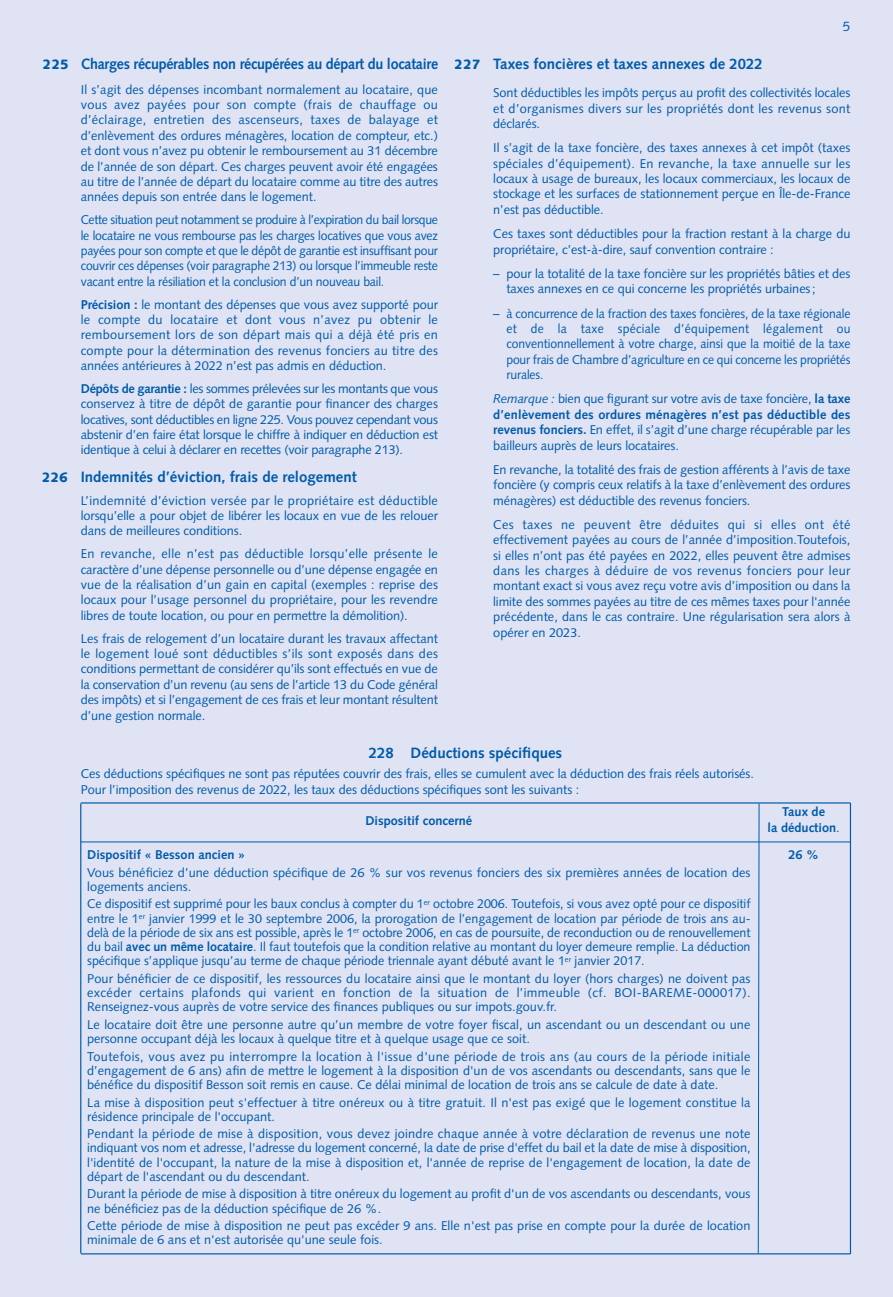
<style>
.page{position:relative;width:893px;height:1297px;background:#dfe3f3}
.page>*{position:absolute;margin:0;border:0;box-sizing:border-box;transform-origin:0 0}
.t1{font:700 15px "Syntax";color:#005baa}
.t2{font:700 15px "Syntax";color:#005baa;scale:.95 1}
.t3{font:13.5px "Syntax";color:#005baa}
.t4{font:12.75px/15.5px "Syntax";letter-spacing:-.005em;color:#005baa;text-align:justify}
.t5{font:12.75px/15.5px "Syntax";letter-spacing:-.005em;color:#005baa;text-align:justify;scale:.96 1}
.t6{font:700 12.75px/15.8px "Syntax";color:#005baa;text-align:center}
.s1{font-weight:900;font-size:13.5px}
.s2{font-style:italic}
.s3{font-weight:700}
.s4{font-weight:400}
</style>
<div class="page">
<hr style="left:81px;top:802px;width:769px;height:1px;background:#005baa">
<hr style="left:81px;top:841px;width:769px;height:1px;background:#005baa">
<hr style="left:80px;top:803px;width:1px;height:450px;background:#005baa">
<svg style="left:757px;top:803px;width:3px;height:450px"></svg>
<hr style="left:850px;top:803px;width:1px;height:451px;background:#005baa">
<hr style="left:81px;top:1253px;width:769px;height:1px;background:#005baa">
<p class="t3" style="left:843px;top:21px;width:9px">5</p>
<p class="t1" style="left:454px;top:57px;width:310px"><span class="s1">227</span> Taxes foncières et taxes annexes de 2022</p>
<p class="t4" style="left:493px;top:86px;width:359px">Sont déductibles les impôts perçus au profit des collectivités locales et d’organismes divers sur les propriétés dont les revenus sont déclarés.</p>
<p class="t4" style="left:493px;top:141px;width:359px">Il s’agit de la taxe foncière, des taxes annexes à cet impôt (taxes spéciales d’équipement). En revanche, la taxe annuelle sur les locaux à usage de bureaux, les locaux commerciaux, les locaux de stockage et les surfaces de stationnement perçue en Île-de-France n’est pas déductible.</p>
<p class="t4" style="left:493px;top:227px;width:359px">Ces taxes sont déductibles pour la fraction restant à la charge du propriétaire, c’est-à-dire, sauf convention contraire :</p>
<p class="t4" style="left:506px;top:267px;width:345px;text-indent:-13px">– pour la totalité de la taxe foncière sur les propriétés bâties et des taxes annexes en ce qui concerne les propriétés urbaines;</p>
<p class="t4" style="left:506px;top:307px;width:346px;text-indent:-13px">– à concurrence de la fraction des taxes foncières, de la taxe régionale et de la taxe spéciale d’équipement légalement ou conventionnellement à votre charge, ainsi que la moitié de la taxe pour frais de Chambre d’agriculture en ce qui concerne les propriétés rurales.</p>
<p class="t4" style="left:493px;top:392px;width:359px"><span class="s2">Remarque :</span> bien que figurant sur votre avis de taxe foncière, <span class="s3">la taxe d’enlèvement des ordures ménagères n’est pas déductible des revenus fonciers.</span> En effet, il s’agit d’une charge récupérable par les bailleurs auprès de leurs locataires.</p>
<p class="t4" style="left:493px;top:463px;width:359px">En revanche, la totalité des frais de gestion afférents à l’avis de taxe foncière (y compris ceux relatifs à la taxe d’enlèvement des ordures ménagères) est déductible des revenus fonciers.</p>
<p class="t4" style="left:493px;top:518px;width:359px">Ces taxes ne peuvent être déduites qui si elles ont été effectivement payées au cours de l’année d’imposition.Toutefois, si elles n’ont pas été payées en 2022, elles peuvent être admises dans les charges à déduire de vos revenus fonciers pour leur montant exact si vous avez reçu votre avis d’imposition ou dans la limite des sommes payées au titre de ces mêmes taxes pour l'année précédente, dans le cas contraire. Une régularisation sera alors à opérer en 2023.</p>
<p class="t2" style="left:43px;top:57px;width:418px"><span class="s1">225</span> Charges récupérables non récupérées au départ du locataire</p>
<p class="t4" style="left:81px;top:83px;width:359px">Il s’agit des dépenses incombant normalement au locataire, que vous avez payées pour son compte (frais de chauffage ou d’éclairage, entretien des ascenseurs, taxes de balayage et d’enlèvement des ordures ménagères, location de compteur, etc.) et dont vous n’avez pu obtenir le remboursement au 31 décembre de l’année de son départ. Ces charges peuvent avoir été engagées au titre de l’année de départ du locataire comme au titre des autres années depuis son entrée dans le logement.</p>
<p class="t5" style="left:81px;top:213px;width:374px">Cette situation peut notamment se produire à l’expiration du bail lorsque le locataire ne vous rembourse pas les charges locatives que vous avez payées pour son compte et que le dépôt de garantie est insuffisant pour couvrir ces dépenses (voir paragraphe 213) ou lorsque l’immeuble reste vacant entre la résiliation et la conclusion d’un nouveau bail.</p>
<p class="t4" style="left:81px;top:298px;width:359px"><span class="s3">Précision :</span> le montant des dépenses que vous avez supporté pour le compte du locataire et dont vous n’avez pu obtenir le remboursement lors de son départ mais qui a déjà été pris en compte pour la détermination des revenus fonciers au titre des années antérieures à 2022 n’est pas admis en déduction.</p>
<p class="t4" style="left:81px;top:382px;width:359px"><span class="s3">Dépôts de garantie :</span> les sommes prélevées sur les montants que vous conservez à titre de dépôt de garantie pour financer des charges locatives, sont déductibles en ligne 225. Vous pouvez cependant vous abstenir d’en faire état lorsque le chiffre à indiquer en déduction est identique à celui à déclarer en recettes (voir paragraphe 213).</p>
<p class="t1" style="left:42px;top:471px;width:316px"><span class="s1">226</span> Indemnités d’éviction, frais de relogement</p>
<p class="t4" style="left:81px;top:494px;width:359px">L’indemnité d’éviction versée par le propriétaire est déductible lorsqu’elle a pour objet de libérer les locaux en vue de les relouer dans de meilleures conditions.</p>
<p class="t4" style="left:81px;top:547px;width:359px">En revanche, elle n’est pas déductible lorsqu’elle présente le caractère d’une dépense personnelle ou d’une dépense engagée en vue de la réalisation d’un gain en capital (exemples : reprise des locaux pour l’usage personnel du propriétaire, pour les revendre libres de toute location, ou pour en permettre la démolition).</p>
<p class="t4" style="left:81px;top:632px;width:359px">Les frais de relogement d’un locataire durant les travaux affectant le logement loué sont déductibles s’ils sont exposés dans des conditions permettant de considérer qu’ils sont effectués en vue de la conservation d’un revenu (au sens de l’article 13 du Code général des impôts) et si l’engagement de ces frais et leur montant résultent d’une gestion normale.</p>
<p class="t1" style="left:369px;top:747px;width:195px">228 Déductions spécifiques</p>
<p class="t4" style="left:81px;top:767px;width:675px">Ces déductions spécifiques ne sont pas réputées couvrir des frais, elles se cumulent avec la déduction des frais réels autorisés.</p>
<p class="t4" style="left:81px;top:783px;width:500px">Pour l’imposition des revenus de 2022, les taux des déductions spécifiques sont les suivants :</p>
<p class="t6" style="left:365px;top:814px;width:108px">Dispositif concerné</p>
<p class="t6" style="left:767px;top:805px;width:74px">Taux de<br>la déduction<span class="s4">.</span></p>
<p class="t6" style="left:87px;top:848px;width:159px">Dispositif « Besson ancien »</p>
<p class="t6" style="left:788px;top:848px;width:32px">26 %</p>
<p class="t4" style="left:87px;top:866px;width:665px;line-height:14.2px">Vous bénéficiez d’une déduction spécifique de 26 % sur vos revenus fonciers des six premières années de location des logements anciens.</p>
<p class="t4" style="left:87px;top:898px;width:665px;line-height:14.2px">Ce dispositif est supprimé pour les baux conclus à compter du 1<sup>er</sup> octobre 2006. Toutefois, si vous avez opté pour ce dispositif entre le 1<sup>er</sup> janvier 1999 et le 30 septembre 2006, la prorogation de l’engagement de location par période de trois ans au&shy;delà de la période de six ans est possible, après le 1<sup>er</sup> octobre 2006, en cas de poursuite, de reconduction ou de renouvellement du bail <span class="s3">avec un même locataire</span>. Il faut toutefois que la condition relative au montant du loyer demeure remplie. La déduction spécifique s’applique jusqu’au terme de chaque période triennale ayant débuté avant le 1<sup>er</sup> janvier 2017.</p>
<p class="t4" style="left:87px;top:973px;width:665px;line-height:14.2px">Pour bénéficier de ce dispositif, les ressources du locataire ainsi que le montant du loyer (hors charges) ne doivent pas excéder certains plafonds qui varient en fonction de la situation de l’immeuble (cf. BOI-BAREME-000017).<br>Renseignez-vous auprès de votre service des finances publiques ou sur impots.gouv.fr.</p>
<p class="t4" style="left:87px;top:1018px;width:665px;line-height:14.2px">Le locataire doit être une personne autre qu’un membre de votre foyer fiscal, un ascendant ou un descendant ou une personne occupant déjà les locaux à quelque titre et à quelque usage que ce soit.</p>
<p class="t4" style="left:87px;top:1050px;width:665px;line-height:14.2px">Toutefois, vous avez pu interrompre la location à l'issue d'une période de trois ans (au cours de la période initiale d’engagement de 6 ans) afin de mettre le logement à la disposition d'un de vos ascendants ou descendants, sans que le bénéfice du dispositif Besson soit remis en cause. Ce délai minimal de location de trois ans se calcule de date à date.</p>
<p class="t4" style="left:87px;top:1096px;width:665px;line-height:14.2px">La mise à disposition peut s'effectuer à titre onéreux ou à titre gratuit. Il n'est pas exigé que le logement constitue la résidence principale de l'occupant.</p>
<p class="t4" style="left:87px;top:1128px;width:665px;line-height:14.2px">Pendant la période de mise à disposition, vous devez joindre chaque année à votre déclaration de revenus une note indiquant vos nom et adresse, l'adresse du logement concerné, la date de prise d'effet du bail et la date de mise à disposition, l'identité de l'occupant, la nature de la mise à disposition et, l'année de reprise de l'engagement de location, la date de départ de l'ascendant ou du descendant.</p>
<p class="t4" style="left:87px;top:1188px;width:665px;line-height:14.2px">Durant la période de mise à disposition à titre onéreux du logement au profit d'un de vos ascendants ou descendants, vous ne bénéficiez pas de la déduction spécifique de 26 %.</p>
<p class="t4" style="left:87px;top:1220px;width:665px;line-height:14.2px">Cette période de mise à disposition ne peut pas excéder 9 ans. Elle n'est pas prise en compte pour la durée de location minimale de 6 ans et n'est autorisée qu'une seule fois.</p>
</div>
